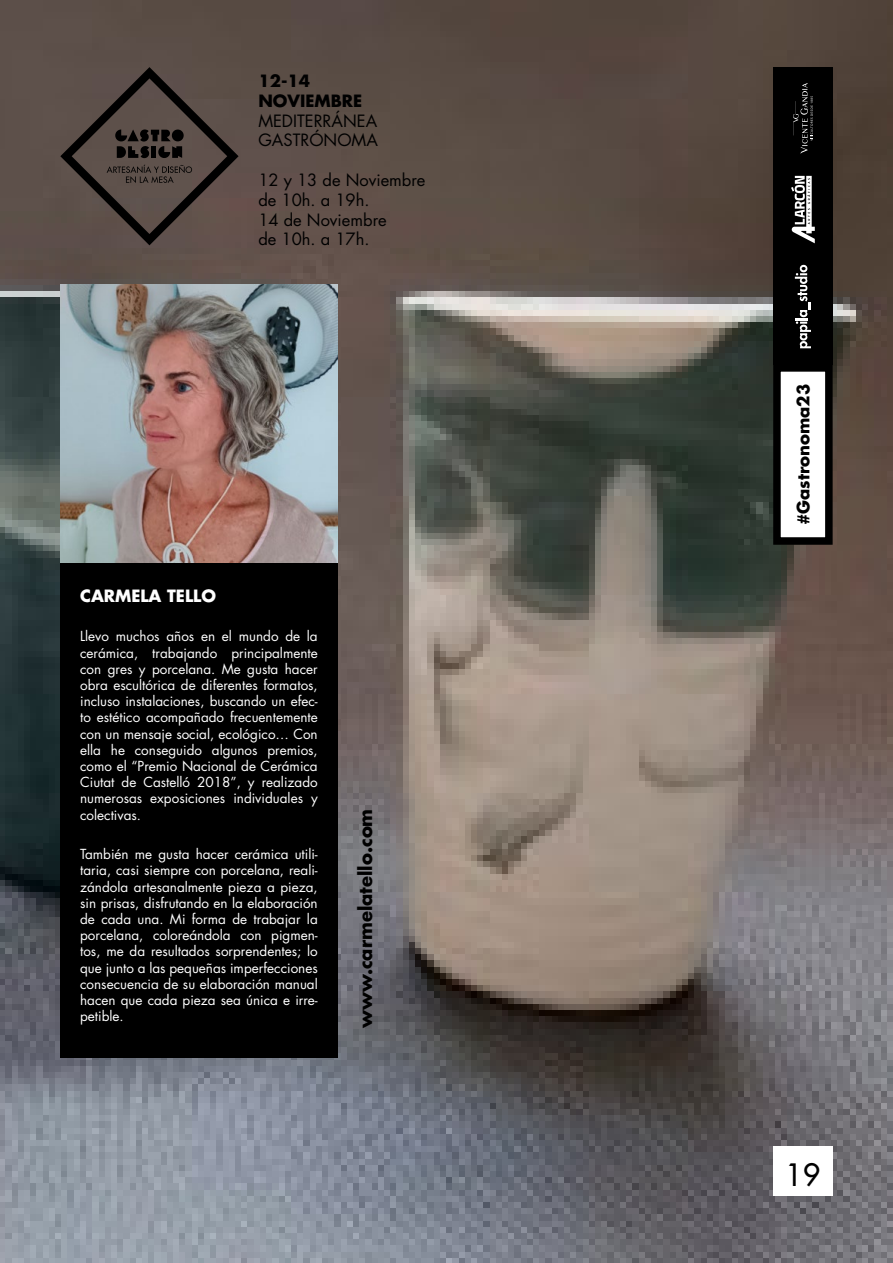
<style>
.page{position:relative;width:893px;height:1263px;background:#fff}
.page>*{position:absolute;margin:0;border:0;box-sizing:border-box;transform-origin:0 0}
.t1{font:500 30px "Futura Std";color:#000}
.t2{font:700 18px "Futura Std";color:#000}
.t3{font:16.5px/19.8px "Futura Std";color:#000}
.t4{font:700 16.5px/19.8px "Futura Std";color:#000}
.t5{font:700 16.5px "Futura Std";color:#fff}
.t6{font:13.5px/16.2px "Futura Std";color:#fff;text-align:justify}
</style>
<div class="page">
<img style="left:0;top:0;width:893px;height:1263px">
<div style="left:60px;top:562px;width:278px;height:495px;background:#000"></div>
<img style="left:60px;top:285px;width:278px;height:277px">
<div style="left:773px;top:1146px;width:60px;height:50px;background:#fff"></div>
<div style="left:773px;top:67px;width:60px;height:297px;background:#000"></div>
<svg style="left:795px;top:265px;width:16px;height:83px"></svg>
<div style="left:777px;top:368px;width:52px;height:173px;background:#fff"></div>
<div style="left:773px;top:364px;width:60px;height:181px;border:8px solid #000"></div>
<svg style="left:791px;top:176px;width:24px;height:67px"></svg>
<svg style="left:793px;top:83px;width:20px;height:71px"></svg>
<svg style="left:60px;top:67px;width:179px;height:178px"></svg>
<p class="t4" style="left:258px;top:71px;width:105px">12-14<br>NOVIEMBRE</p>
<p class="t3" style="left:258px;top:111px;width:121px">MEDITERRÁNEA<br>GASTRÓNOMA</p>
<p class="t3" style="left:258px;top:170px;width:169px">12 y 13 de Noviembre de 10h. a 19h.<br>14 de Noviembre<br>de 10h. a 17h.</p>
<p class="t5" style="left:80px;top:585px;width:137px">CARMELA TELLO</p>
<p class="t6" style="left:80px;top:628px;width:239px">Llevo muchos años en el mundo de la cerámica, trabajando principalmente con gres y porcelana. Me gusta hacer obra escultórica de diferentes formatos, incluso instalaciones, buscando un efec&shy;to estético acompañado frecuentemente con un mensaje social, ecológico… Con ella he conseguido algunos premios, como el “Premio Nacional de Cerámica Ciutat de Castelló 2018”, y realizado numerosas exposiciones individuales y colectivas.</p>
<p class="t6" style="left:80px;top:846px;width:239px">También me gusta hacer cerámica utili&shy;taria, casi siempre con porcelana, reali&shy;zándola artesanalmente pieza a pieza, sin prisas, disfrutando en la elaboración de cada una. Mi forma de trabajar la porcelana, coloreándola con pigmen&shy;tos, me da resultados sorprendentes; lo que junto a las pequeñas imperfecciones consecuencia de su elaboración manual hacen que cada pieza sea única e irre&shy;petible.</p>
<h2 class="t2" style="left:353px;top:1027px;width:220px;rotate:-90deg">www.carmelatello.com</h2>
<p class="t4" style="left:793px;top:525px;width:143px;rotate:-90deg">#Gastronoma23</p>
<h1 class="t1" style="left:786px;top:1156px;width:36px">19</h1>
</div>
